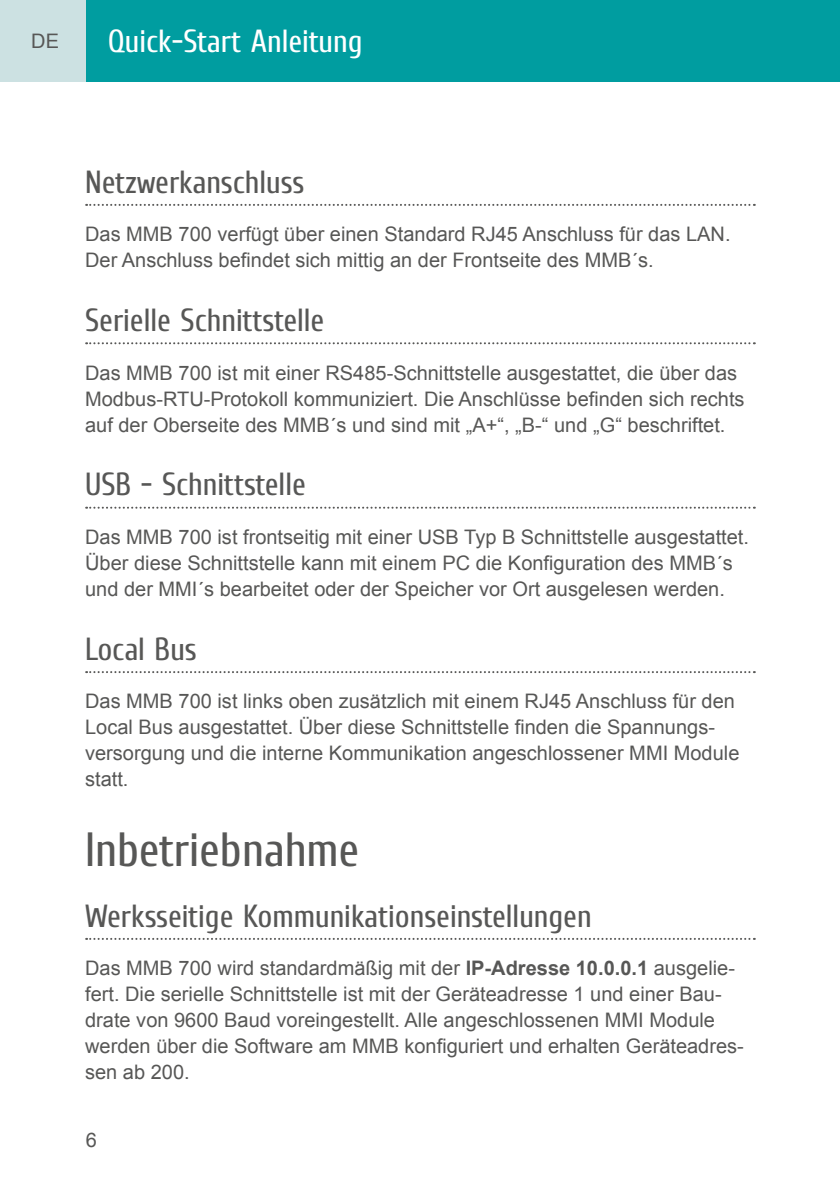
<style>
.page{position:relative;width:840px;height:1191px;background:#fff}
.page>*{position:absolute;margin:0;border:0;box-sizing:border-box;transform-origin:0 0}
.t1{font:48px "Cuprum";color:#575756}
.t2{font:32px "Cuprum";color:#575756}
.t3{font:32px "Cuprum";color:#fff}
.t4{font:20px/26px "Arial";color:#575756}
.s1{font-weight:700}
</style>
<div class="page">
<hr style="left:839px;top:0;width:1px;height:81px;background:#009da0">
<div style="left:0;top:0;width:839px;height:81px;background:#009da0"></div>
<div style="left:0;top:0;width:85px;height:81px;background:#cce1e2"></div>
<svg style="left:86px;top:204px;width:668px;height:2px"></svg>
<svg style="left:86px;top:342px;width:668px;height:2px"></svg>
<svg style="left:86px;top:507px;width:668px;height:2px"></svg>
<svg style="left:86px;top:671px;width:668px;height:2px"></svg>
<svg style="left:86px;top:938px;width:668px;height:2px"></svg>
<p class="t4" style="left:31px;top:28px;width:29px">DE</p>
<h2 class="t3" style="left:108px;top:22px;width:256px">Quick-Start Anleitung</h2>
<h2 class="t2" style="left:85px;top:163px;width:220px">Netzwerkanschluss</h2>
<p class="t4" style="left:85px;top:221px;width:646px">Das MMB 700 verfügt über einen Standard RJ45 Anschluss für das LAN.<br>Der Anschluss befindet sich mittig an der Frontseite des MMB´s.</p>
<h2 class="t2" style="left:85px;top:301px;width:241px">Serielle Schnittstelle</h2>
<p class="t4" style="left:85px;top:360px;width:660px">Das MMB 700 ist mit einer RS485-Schnittstelle ausgestattet, die über das<br>Modbus-RTU-Protokoll kommuniziert. Die Anschlüsse befinden sich rechts auf der Oberseite des MMB´s und sind mit „A+“, „B-“ und „G“ beschriftet.</p>
<h2 class="t2" style="left:85px;top:465px;width:222px">USB - Schnittstelle</h2>
<p class="t4" style="left:85px;top:524px;width:665px">Das MMB 700 ist frontseitig mit einer USB Typ B Schnittstelle ausgestattet.<br>Über diese Schnittstelle kann mit einem PC die Konfiguration des MMB´s und der MMI´s bearbeitet oder der Speicher vor Ort ausgelesen werden.</p>
<h2 class="t2" style="left:85px;top:630px;width:113px">Local Bus</h2>
<p class="t4" style="left:85px;top:688px;width:655px">Das MMB 700 ist links oben zusätzlich mit einem RJ45 Anschluss für den Local Bus ausgestattet. Über diese Schnittstelle finden die Spannungs&shy;versorgung und die interne Kommunikation angeschlossener MMI Module statt.</p>
<h1 class="t1" style="left:85px;top:821px;width:275px">Inbetriebnahme</h1>
<h2 class="t2" style="left:85px;top:896px;width:507px">Werksseitige Kommunikationseinstellungen</h2>
<p class="t4" style="left:85px;top:955px;width:660px">Das MMB 700 wird standardmäßig mit der <span class="s1">IP-Adresse 10.0.0.1</span> ausgelie&shy;fert. Die serielle Schnittstelle ist mit der Geräteadresse 1 und einer Bau&shy;drate von 9600 Baud voreingestellt. Alle angeschlossenen MMI Module werden über die Software am MMB konfiguriert und erhalten Geräteadres&shy;sen ab 200.</p>
<p class="t4" style="left:86px;top:1127px;width:13px">6</p>
</div>
